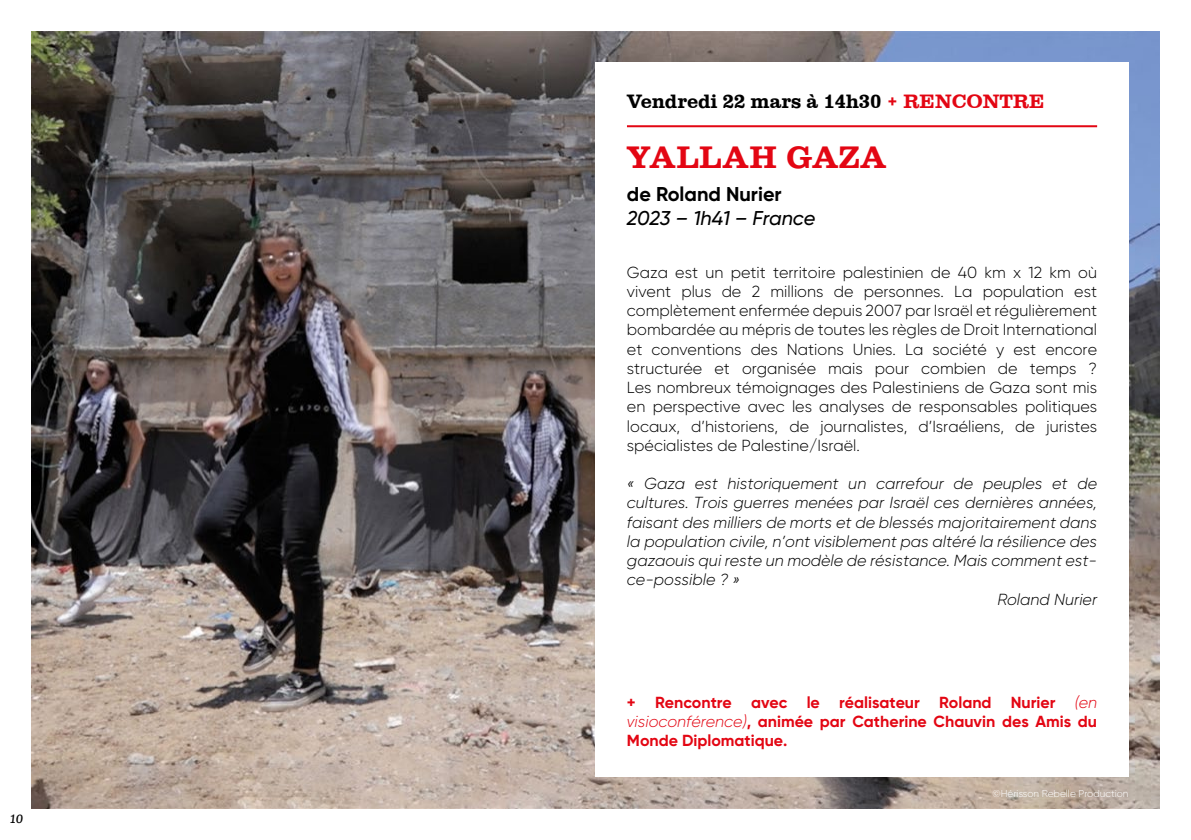
<style>
.page{position:relative;width:1191px;height:840px;background:#fff}
.page>*{position:absolute;margin:0;border:0;box-sizing:border-box;transform-origin:0 0}
.t1{font:32px "Clarendon";color:#e30613}
.t2{font:20px "Clarendon";letter-spacing:-.01em;color:#000}
.t3{font:italic 500 20px "Gilroy";letter-spacing:-.01em;color:#000}
.t4{font:700 20px "Gilroy";color:#000}
.t5{font:300 16px/19.2px "Gilroy";color:#000;text-align:justify}
.t6{font:italic 300 16px "Gilroy";color:#000}
.t7{font:700 16px/19.2px "Gilroy";color:#e30613;text-align:justify}
.t8{font:12px "Clarendon Text Pro";color:#000}
.t9{font:300 10px "Gilroy";color:#fff}
.s1{color:#e30613}
.s2{font-weight:300;font-style:italic}
</style>
<div class="page">
<img style="left:31px;top:31px;width:1128px;height:777px">
<div style="left:595px;top:62px;width:533px;height:715px;background:#fff"></div>
<hr style="left:627px;top:125px;width:470px;height:2px;background:#e30613">
<p class="t8" style="left:10px;top:810px;width:16px">10</p>
<p class="t2" style="left:627px;top:90px;width:419px">Vendredi 22 mars à 14h30 <span class="s1">+ RENCONTRE</span></p>
<h1 class="t1" style="left:627px;top:139px;width:261px">YALLAH GAZA</h1>
<p class="t4" style="left:627px;top:181px;width:156px">de Roland Nurier</p>
<p class="t3" style="left:627px;top:206px;width:190px">2023 – 1h41 – France</p>
<p class="t5" style="left:627px;top:262px;width:472px">Gaza est un petit territoire palestinien de 40 km x 12 km où vivent plus de 2 millions de personnes. La population est complètement enfermée depuis 2007 par Israël et régulièrement bombardée au mépris de toutes les règles de Droit International et conventions des Nations Unies. La société y est encore structurée et organisée mais pour combien de temps ?<br>Les nombreux témoignages des Palestiniens de Gaza sont mis en perspective avec les analyses de responsables politiques locaux, d’historiens, de journalistes, d’Israéliens, de juristes spécialistes de Palestine/Israël.</p>
<p class="t6" style="left:627px;top:473px;width:471px">« Gaza est historiquement un carrefour de peuples et de</p>
<p class="t6" style="left:627px;top:492px;width:471px">cultures. Trois guerres menées par Israël ces dernières années,</p>
<p class="t6" style="left:627px;top:512px;width:472px">faisant des milliers de morts et de blessés majoritairement dans</p>
<p class="t6" style="left:627px;top:531px;width:471px">la population civile, n’ont visiblement pas altéré la résilience des</p>
<p class="t6" style="left:627px;top:550px;width:471px">gazaouis qui reste un modèle de résistance. Mais comment est-</p>
<p class="t6" style="left:627px;top:569px;width:115px">ce-possible ? »</p>
<p class="t6" style="left:997px;top:588px;width:101px">Roland Nurier</p>
<p class="t7" style="left:627px;top:691px;width:472px">+ Rencontre avec le réalisateur Roland Nurier <span class="s2">(en visioconférence)</span>, animée par Catherine Chauvin des Amis du Monde Diplomatique.</p>
<p class="t9" style="left:992px;top:787px;width:138px">©Hérisson Rebelle Production</p>
</div>
